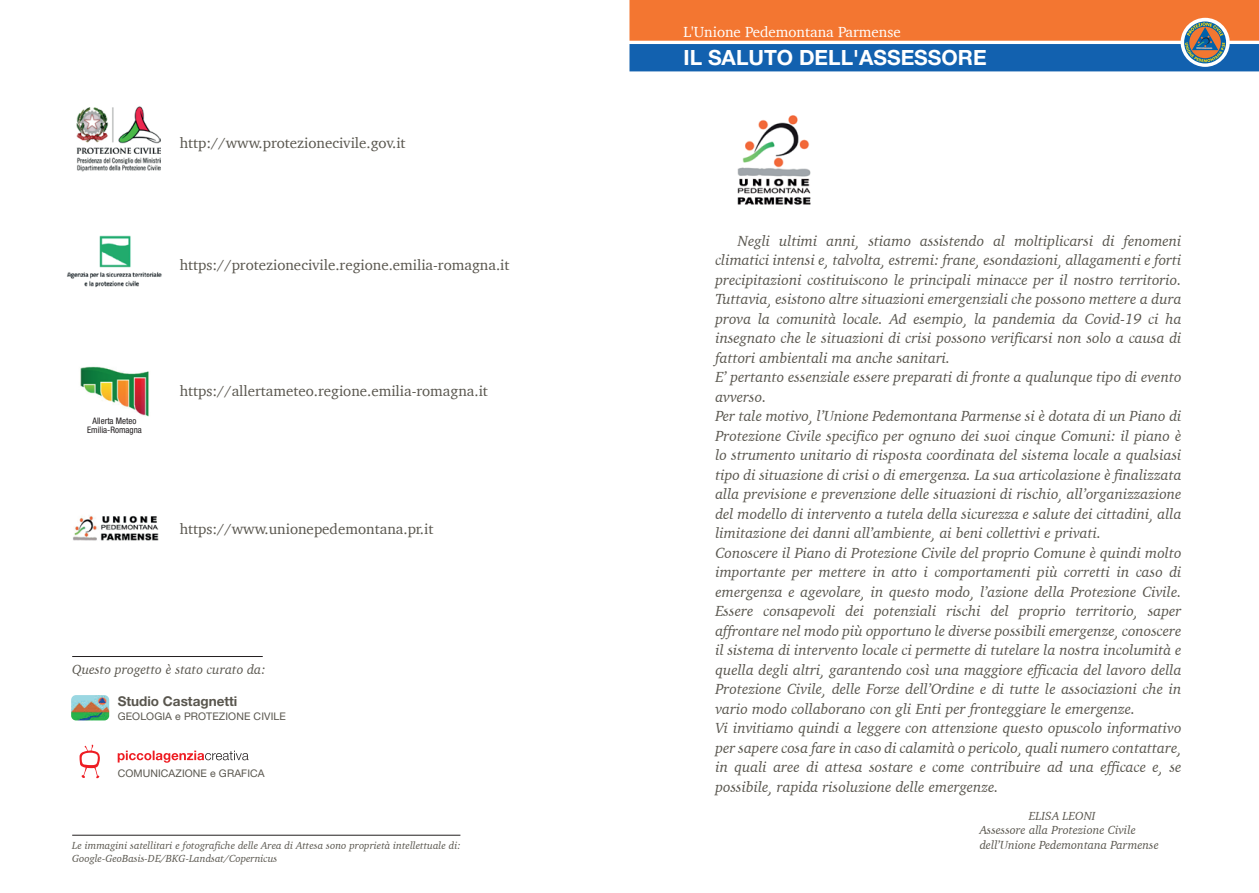
<style>
.page{position:relative;width:1259px;height:893px;background:#fff}
.page>*{position:absolute;margin:0;border:0;box-sizing:border-box;transform-origin:0 0}
.t1{font:700 21px "Helvetica Neue LT Pro";color:#fff}
.t2{font:italic 15px/19.5px "Charter";color:#59564e;text-align:justify}
.t3{font:15px "Charter";color:#59564e}
.t4{font:15px "Charter";color:#fff}
.t5{font:italic 13.5px "Charter";color:#59564e}
.t6{font:700 13.5px "Helvetica Neue LT Pro";color:#59564e}
.t7{font:italic 12px "Charter";color:#59564e}
.t8{font:italic 10.5px "Charter";color:#59564e}
.t9{font:10.5px "Helvetica Neue LT Pro";letter-spacing:.01em;color:#59564e}
.t10{font:condensed 9px "Helvetica Neue LT Pro";color:#231f20}
</style>
<div class="page">
<img style="left:73px;top:515px;width:86px;height:26px">
<img style="left:67px;top:235px;width:95px;height:52px">
<img style="left:77px;top:106px;width:83px;height:66px">
<img style="left:80px;top:366px;width:69px;height:51px">
<hr style="left:72px;top:656px;width:191px;height:1px;background:#231f20">
<svg style="left:79px;top:744px;width:21px;height:34px"></svg>
<svg style="left:118px;top:751px;width:131px;height:12px"></svg>
<img style="left:71px;top:695px;width:38px;height:25px">
<hr style="left:72px;top:835px;width:388px;height:1px;background:#231f20">
<svg style="left:629px;top:0;width:630px;height:71px;background:#9e766b"></svg>
<img style="left:737px;top:115px;width:74px;height:90px">
<p class="t3" style="left:180px;top:130px;width:227px">http://www.protezionecivile.gov.it</p>
<p class="t3" style="left:180px;top:252px;width:331px">https://protezionecivile.regione.emilia-romagna.it</p>
<p class="t10" style="left:93px;top:416px;width:45px">Allerta Meteo</p>
<p class="t10" style="left:87px;top:425px;width:56px">Emilia-Romagna</p>
<p class="t3" style="left:180px;top:378px;width:310px">https://allertameteo.regione.emilia-romagna.it</p>
<p class="t3" style="left:180px;top:516px;width:255px">https://www.unionepedemontana.pr.it</p>
<p class="t5" style="left:72px;top:658px;width:195px">Questo progetto è stato curato da:</p>
<p class="t6" style="left:118px;top:692px;width:121px">Studio Castagnetti</p>
<p class="t9" style="left:118px;top:710px;width:170px">GEOLOGIA e PROTEZIONE CIVILE</p>
<p class="t9" style="left:118px;top:767px;width:148px">COMUNICAZIONE e GRAFICA</p>
<p class="t8" style="left:72px;top:837px;width:390px">Le immagini satellitari e fotografiche delle Area di Attesa sono proprietà intellettuale di:</p>
<p class="t8" style="left:72px;top:849px;width:207px">Google-GeoBasis-DE/BKG-Landsat/Copernicus</p>
<p class="t4" style="left:683px;top:19px;width:219px">L'Unione Pedemontana Parmense</p>
<p class="t1" style="left:683px;top:45px;width:305px">IL SALUTO DELL'ASSESSORE</p>
<p class="t2" style="left:715px;top:231px;width:468px;text-indent:22px">Negli ultimi anni, stiamo assistendo al moltiplicarsi di fenomeni climatici intensi e, talvolta, estremi: frane, esondazioni, allagamenti e forti precipitazioni costituiscono le principali minacce per il nostro territorio.<br>Tuttavia, esistono altre situazioni emergenziali che possono mettere a dura prova la comunità locale. Ad esempio, la pandemia da Covid-19 ci ha insegnato che le situazioni di crisi possono verificarsi non solo a causa di fattori ambientali ma anche sanitari.</p>
<p class="t2" style="left:715px;top:367px;width:467px">E’ pertanto essenziale essere preparati di fronte a qualunque tipo di evento avverso.</p>
<p class="t2" style="left:715px;top:406px;width:468px">Per tale motivo, l’Unione Pedemontana Parmense si è dotata di un Piano di Protezione Civile specifico per ognuno dei suoi cinque Comuni: il piano è lo strumento unitario di risposta coordinata del sistema locale a qualsiasi tipo di situazione di crisi o di emergenza. La sua articolazione è finalizzata alla previsione e prevenzione delle situazioni di rischio, all’organizzazione del modello di intervento a tutela della sicurezza e salute dei cittadini, alla limitazione dei danni all’ambiente, ai beni collettivi e privati.</p>
<p class="t2" style="left:715px;top:543px;width:468px">Conoscere il Piano di Protezione Civile del proprio Comune è quindi molto importante per mettere in atto i comportamenti più corretti in caso di emergenza e agevolare, in questo modo, l’azione della Protezione Civile.<br>Essere consapevoli dei potenziali rischi del proprio territorio, saper affrontare nel modo più opportuno le diverse possibili emergenze, conoscere il sistema di intervento locale ci permette di tutelare la nostra incolumità e quella degli altri, garantendo così una maggiore efficacia del lavoro della Protezione Civile, delle Forze dell’Ordine e di tutte le associazioni che in vario modo collaborano con gli Enti per fronteggiare le emergenze.</p>
<p class="t2" style="left:715px;top:718px;width:468px">Vi invitiamo quindi a leggere con attenzione questo opuscolo informativo per sapere cosa fare in caso di calamità o pericolo, quali numero contattare, in quali aree di attesa sostare e come contribuire ad una efficace e, se possibile, rapida risoluzione delle emergenze.</p>
<p class="t7" style="left:1029px;top:805px;width:68px">ELISA LEONI</p>
<p class="t7" style="left:979px;top:820px;width:158px">Assessore alla Protezione Civile</p>
<p class="t7" style="left:979px;top:834px;width:181px">dell’Unione Pedemontana Parmense</p>
</div>
